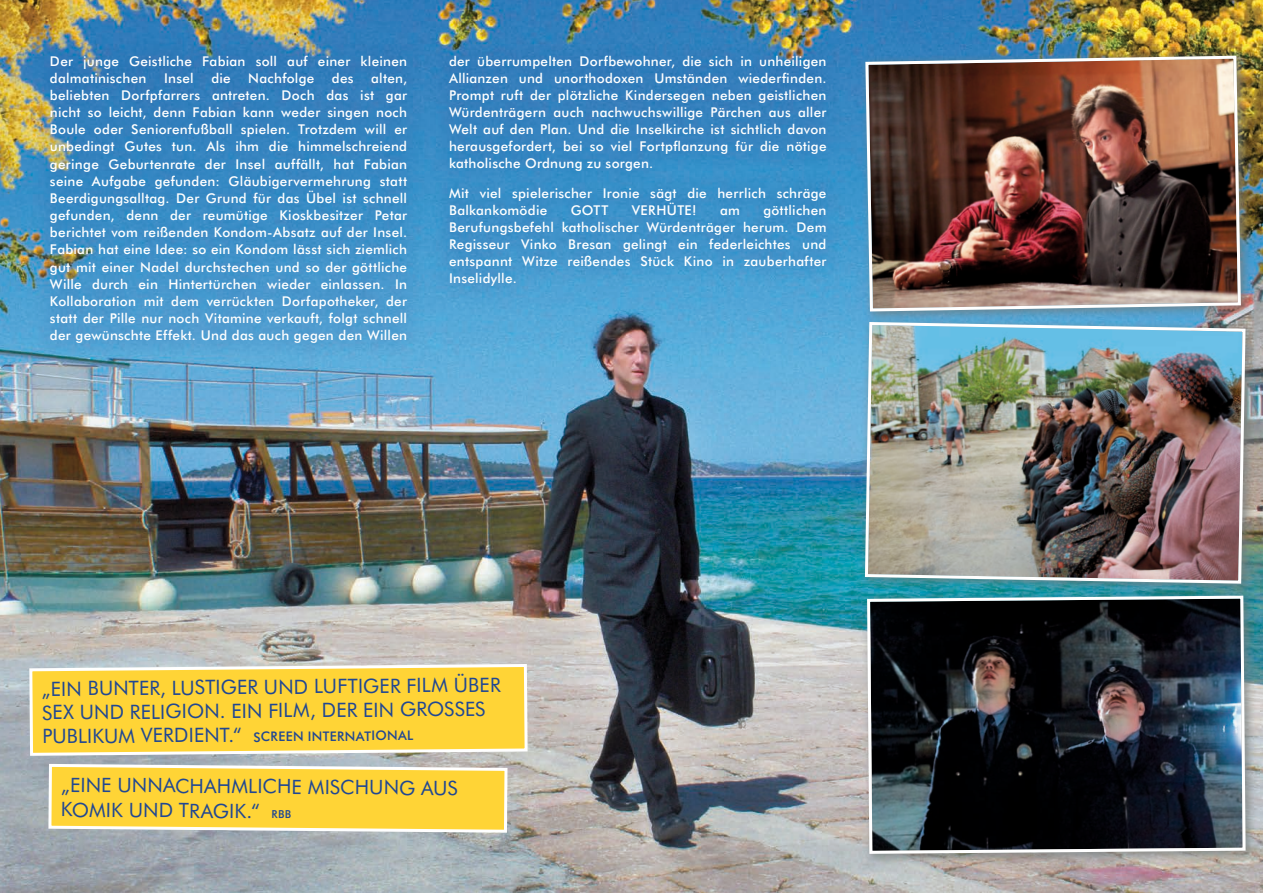
<style>
.page{position:relative;width:1263px;height:893px;background:#fff}
.page>*{position:absolute;margin:0;border:0;box-sizing:border-box;transform-origin:0 0}
.t1{font:19.8px/24.2px "Futura BT";letter-spacing:-.005em;color:#204793}
.t2{font:500 13.5px/17.1px "Futura BT";letter-spacing:.02em;color:#fff;text-align:justify}
.t3{font:500 13.2px "Futura BT";letter-spacing:.02em;color:#204793}
.s1{font-weight:400;font-size:19.8px}
</style>
<div class="page">
<img style="left:0;top:0;width:1263px;height:893px">
<div style="left:859px;top:316px;width:398px;height:280px;background:#757c7b;opacity:.72"></div>
<div style="left:861px;top:590px;width:396px;height:276px;background:#757c7b;opacity:.72"></div>
<img style="left:865px;top:0;width:382px;height:893px">
<div style="left:859px;top:49px;width:394px;height:274px;background:#757c7b;opacity:.72"></div>
<img style="left:864px;top:54px;width:378px;height:259px">
<svg style="left:28px;top:662px;width:501px;height:95px;background:#f9d550"></svg>
<div style="left:32px;top:38px;width:392px;height:322px;background:#204793;opacity:.75"></div>
<div style="left:431px;top:39px;width:412px;height:263px;background:#204793;opacity:.75"></div>
<svg style="left:47px;top:762px;width:462px;height:72px;background:#f5d456"></svg>
<p class="t2" style="left:50px;top:52px;width:359px">Der junge Geistliche Fabian soll auf einer kleinen dalmatinischen</p>
<p class="t2" style="left:164px;top:69px;width:31px">Insel</p>
<p class="t2" style="left:211px;top:69px;width:21px">die</p>
<p class="t2" style="left:248px;top:69px;width:68px">Nachfolge</p>
<p class="t2" style="left:332px;top:69px;width:23px">des</p>
<p class="t2" style="left:50px;top:69px;width:359px;text-indent:321px">alten, beliebten Dorfpfarrers antreten. Doch das ist gar nicht so leicht, denn Fabian kann weder singen noch Boule oder Seniorenfußball spielen. Trotzdem will er unbedingt Gutes tun. Als ihm die himmelschreiend geringe Geburtenrate der Insel auffällt, hat Fabian seine Aufgabe gefunden: Gläubigervermehrung statt Beerdigungsalltag. Der Grund für das Übel ist schnell gefunden, denn der reumütige Kioskbesitzer Petar berichtet vom reißenden Kondom-Absatz auf der Insel.<br>Fabian hat eine Idee: so ein Kondom lässt sich ziemlich gut mit einer Nadel durchstechen und so der göttliche Wille durch ein Hintertürchen wieder einlassen. In Kollaboration mit dem verrückten Dorfapotheker, der statt der Pille nur noch Vitamine verkauft, folgt schnell der gewünschte Effekt. Und das auch gegen den Willen</p>
<p class="t2" style="left:449px;top:52px;width:379px">der überrumpelten Dorfbewohner, die sich in unheiligen Allianzen und unorthodoxen Umständen wiederfinden.<br>Prompt ruft der plötzliche Kindersegen neben geistlichen Würdenträgern auch nachwuchswillige Pärchen aus aller Welt auf den Plan. Und die Inselkirche ist sichtlich davon herausgefordert, bei so viel Fortpflanzung für die nötige katholische Ordnung zu sorgen.</p>
<p class="t2" style="left:449px;top:184px;width:379px">Mit viel spielerischer Ironie sägt die herrlich schräge<br>Balkankomödie</p>
<p class="t2" style="left:571px;top:201px;width:39px">GOTT</p>
<p class="t2" style="left:632px;top:201px;width:66px">VERHÜTE!</p>
<p class="t2" style="left:720px;top:201px;width:21px">am</p>
<p class="t2" style="left:449px;top:201px;width:379px;text-indent:314px">göttlichen Berufungsbefehl katholischer Würdenträger herum. Dem Regisseur Vinko Bresan gelingt ein federleichtes und entspannt Witze reißendes Stück Kino in zauberhafter Inselidylle.</p>
<h1 class="t1" style="left:42px;top:675px;width:460px">„EIN BUNTER, LUSTIGER UND LUFTIGER FILM ÜBER<br>SEX UND RELIGION. EIN FILM, DER EIN GROSSES</h1>
<p class="t3" style="left:42px;top:728px;width:373px"><span class="s1">PUBLIKUM VERDIENT.“</span> SCREEN INTERNATIONAL</p>
<h1 class="t1" style="left:61px;top:774px;width:399px">„EINE UNNACHAHMLICHE MISCHUNG AUS<br>KOMIK UND TRAGIK.“</h1>
</div>
